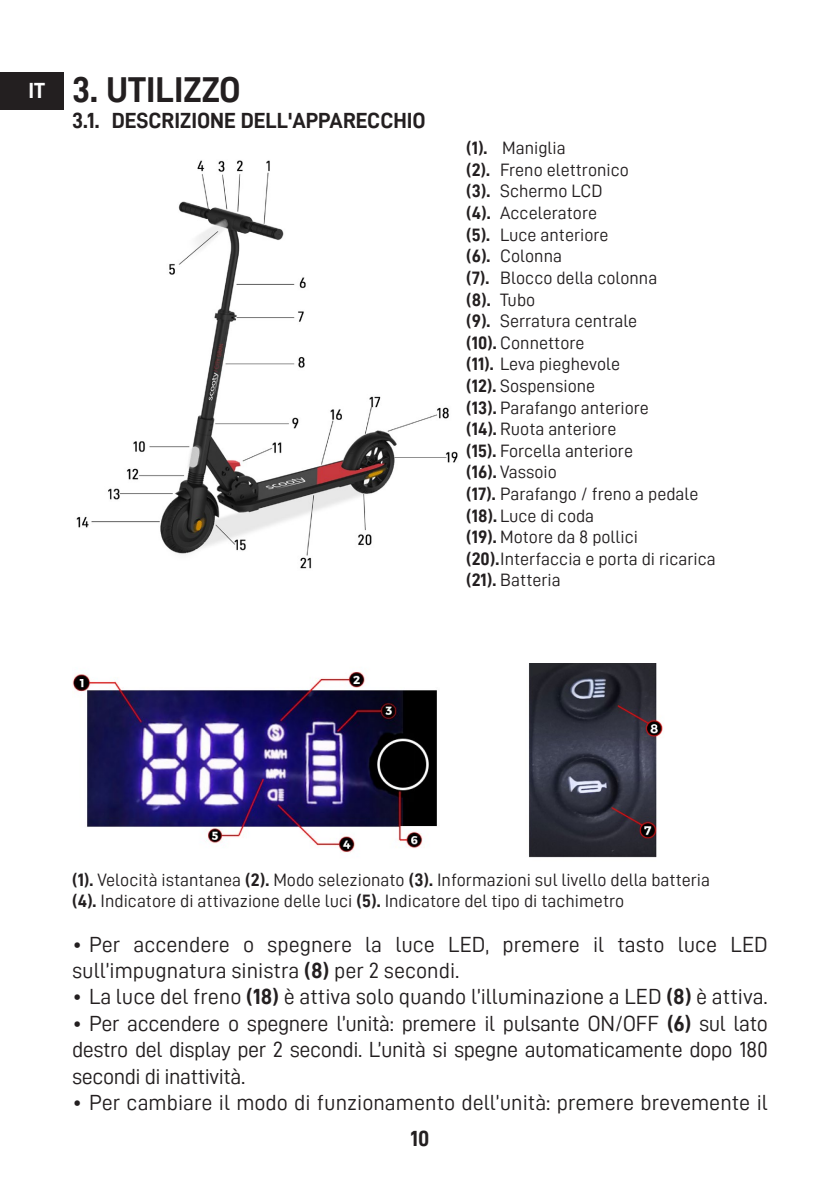
<style>
.page{position:relative;width:840px;height:1191px;background:#fff}
.page>*{position:absolute;margin:0;border:0;box-sizing:border-box;transform-origin:0 0}
.t1{font:36px "D DIN Bold";color:#231f20}
.t2{font:22px/26.4px "D DIN";color:#231f20}
.t3{font:22px "D DIN Bold";color:#231f20}
.t4{font:18px "D DIN";color:#231f20}
.t5{font:18px "D DIN Bold";color:#231f20}
.s1{font-size:22px;color:#fff}
.s2{font-family:"D DIN Bold"}
.s3{font-family:"D DIN"}
</style>
<div class="page">
<div style="left:0;top:72px;width:64px;height:37px;background:#231f20"></div>
<img style="left:76px;top:160px;width:382px;height:409px">
<img style="left:72px;top:671px;width:365px;height:182px">
<img style="left:529px;top:663px;width:134px;height:195px">
<p class="t1" style="left:28px;top:70px;width:214px"><span class="s1">IT</span> 3. UTILIZZO</p>
<p class="t3" style="left:72px;top:109px;width:355px">3.1. DESCRIZIONE DELL'APPARECCHIO</p>
<p class="t4" style="left:466px;top:138px;width:101px"><span class="s2">(1).</span> Maniglia</p>
<p class="t4" style="left:466px;top:160px;width:164px"><span class="s2">(2).</span> Freno elettronico</p>
<p class="t4" style="left:466px;top:181px;width:138px"><span class="s2">(3).</span> Schermo LCD</p>
<p class="t4" style="left:466px;top:203px;width:132px"><span class="s2">(4).</span> Acceleratore</p>
<p class="t4" style="left:466px;top:225px;width:144px"><span class="s2">(5).</span> Luce anteriore</p>
<p class="t4" style="left:466px;top:246px;width:97px"><span class="s2">(6).</span> Colonna</p>
<p class="t4" style="left:466px;top:268px;width:192px"><span class="s2">(7).</span> Blocco della colonna</p>
<p class="t5" style="left:466px;top:289px;width:71px">(8). <span class="s3">Tubo</span></p>
<p class="t4" style="left:466px;top:311px;width:173px"><span class="s2">(9).</span> Serratura centrale</p>
<p class="t4" style="left:466px;top:333px;width:120px"><span class="s2">(10).</span> Connettore</p>
<p class="t4" style="left:466px;top:354px;width:155px"><span class="s2">(11).</span> Leva pieghevole</p>
<p class="t4" style="left:466px;top:376px;width:130px"><span class="s2">(12).</span> Sospensione</p>
<p class="t4" style="left:466px;top:397px;width:184px"><span class="s2">(13).</span> Parafango anteriore</p>
<p class="t4" style="left:466px;top:419px;width:152px"><span class="s2">(14).</span> Ruota anteriore</p>
<p class="t4" style="left:466px;top:441px;width:168px"><span class="s2">(15).</span> Forcella anteriore</p>
<p class="t4" style="left:466px;top:462px;width:92px"><span class="s2">(16).</span> Vassoio</p>
<p class="t4" style="left:466px;top:484px;width:234px"><span class="s2">(17).</span> Parafango / freno a pedale</p>
<p class="t4" style="left:466px;top:505px;width:129px"><span class="s2">(18).</span> Luce di coda</p>
<p class="t4" style="left:466px;top:527px;width:173px"><span class="s2">(19).</span> Motore da 8 pollici</p>
<p class="t4" style="left:466px;top:549px;width:251px"><span class="s2">(20).</span>Interfaccia e porta di ricarica</p>
<p class="t4" style="left:466px;top:570px;width:96px"><span class="s2">(21).</span> Batteria</p>
<p class="t4" style="left:72px;top:869px;width:639px"><span class="s2">(1).</span> Velocità istantanea <span class="s2">(2).</span> Modo selezionato <span class="s2">(3).</span> Informazioni sul livello della batteria</p>
<p class="t4" style="left:72px;top:891px;width:553px"><span class="s2">(4).</span> Indicatore di attivazione delle luci <span class="s2">(5).</span> Indicatore del tipo di tachimetro</p>
<p class="t2" style="left:72px;top:930px;width:697px">• Per accendere o spegnere la luce LED, premere il tasto luce LED sull’impugnatura sinistra <span class="s2">(8)</span> per 2 secondi.</p>
<p class="t2" style="left:72px;top:983px;width:697px">• La luce del freno <span class="s2">(18)</span> è attiva solo quando l’illuminazione a LED <span class="s2">(8)</span> è attiva.</p>
<p class="t2" style="left:72px;top:1009px;width:697px;text-align:justify">• Per accendere o spegnere l’unità: premere il pulsante ON/OFF <span class="s2">(6)</span> sul lato destro del display per 2 secondi. L’unità si spegne automaticamente dopo 180 secondi di inattività.</p>
<p class="t2" style="left:72px;top:1088px;width:696px">• Per cambiare il modo di funzionamento dell’unità: premere brevemente il</p>
<p class="t3" style="left:410px;top:1126px;width:20px">10</p>
</div>
